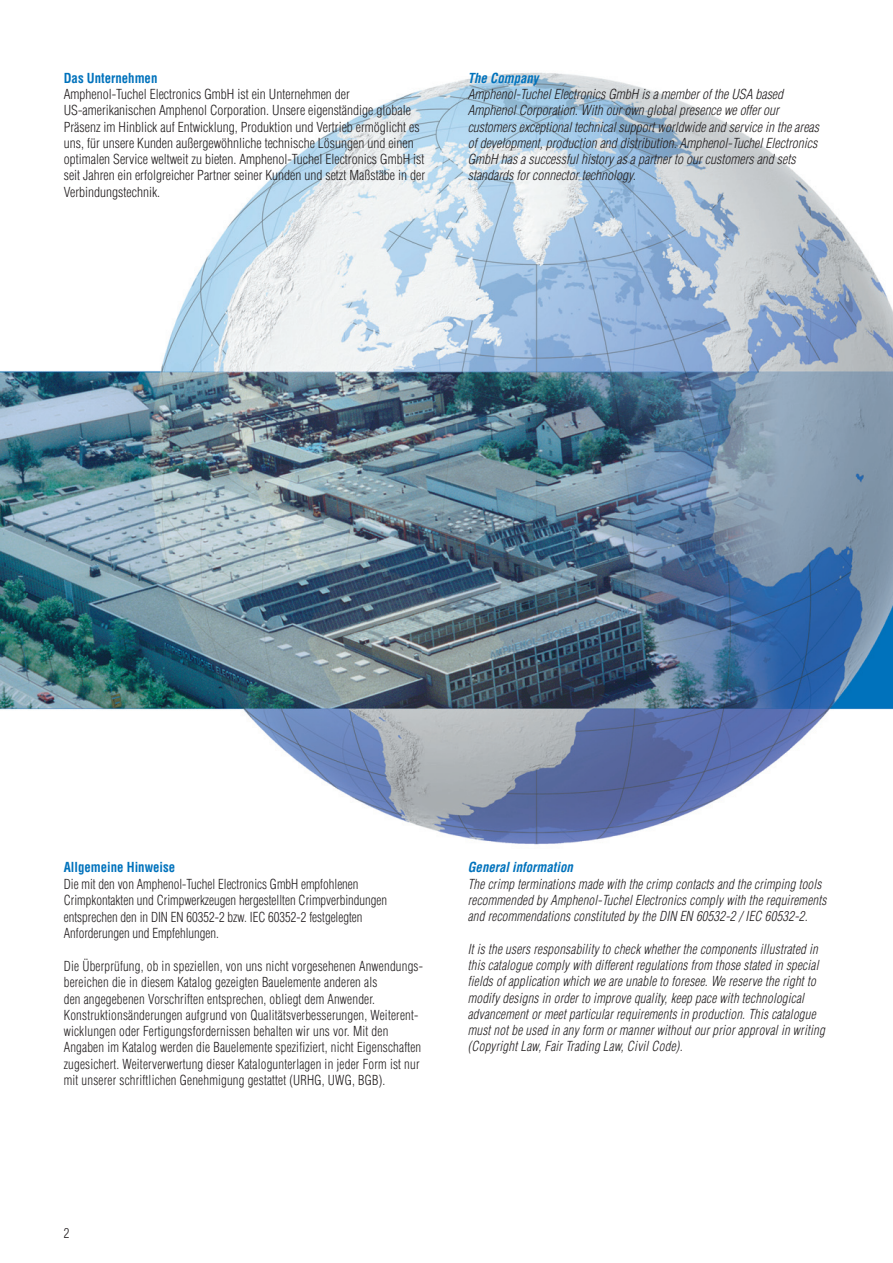
<style>
.page{position:relative;width:893px;height:1263px;background:#fff}
.page>*{position:absolute;margin:0;border:0;box-sizing:border-box;transform-origin:0 0}
.t1{font:300 condensed 13.5px/16.2px "Helvetica";color:#231f20;scale:.95 1}
.t2{font:italic 300 condensed 13.5px/16.2px "Helvetica";letter-spacing:.015em;color:#231f20;scale:.95 1}
.t3{font:300 condensed 13.5px/16.2px "Helvetica";color:#231f20}
.t4{font:italic 300 condensed 13.5px/16.2px "Helvetica";letter-spacing:.015em;color:#231f20}
.t5{font:700 condensed 13.5px "Helvetica";color:#0072bc;scale:.95 1}
.t6{font:italic 700 condensed 13.5px "Helvetica";color:#0072bc;scale:.95 1}
</style>
<div class="page">
<img style="left:0;top:72px;width:893px;height:773px">
<p class="t5" style="left:64px;top:70px;width:100px">Das Unternehmen</p>
<p class="t3" style="left:64px;top:86px;width:363px">Amphenol-Tuchel Electronics GmbH ist ein Unternehmen der US-amerikanischen Amphenol Corporation. Unsere eigenständige globale Präsenz im Hinblick auf Entwicklung, Produktion und Vertrieb ermöglicht es uns, für unsere Kunden außergewöhnliche technische Lösungen und einen optimalen Service weltweit zu bieten. Amphenol-Tuchel Electronics GmbH ist seit Jahren ein erfolgreicher Partner seiner Kunden und setzt Maßstäbe in der Verbindungstechnik.</p>
<p class="t6" style="left:468px;top:70px;width:76px">The Company</p>
<p class="t4" style="left:468px;top:86px;width:353px">Amphenol-Tuchel Electronics GmbH is a member of the USA based Amphenol Corporation. With our own global presence we offer our customers exceptional technical support worldwide and service in the areas of development, production and distribution. Amphenol-Tuchel Electronics GmbH has a successful history as a partner to our customers and sets standards for connector technology.</p>
<p class="t5" style="left:64px;top:859px;width:119px">Allgemeine Hinweise</p>
<p class="t1" style="left:64px;top:876px;width:342px">Die mit den von Amphenol-Tuchel Electronics GmbH empfohlenen Crimpkontakten und Crimpwerkzeugen hergestellten Crimpverbindungen entsprechen den in DIN EN 60352-2 bzw. IEC 60352-2 festgelegten Anforderungen und Empfehlungen.</p>
<p class="t1" style="left:64px;top:958px;width:379px">Die Überprüfung, ob in speziellen, von uns nicht vorgesehenen Anwendungs&shy;bereichen die in diesem Katalog gezeigten Bauelemente anderen als<br>den angegebenen Vorschriften entsprechen, obliegt dem Anwender.<br>Konstruktionsänderungen aufgrund von Qualitätsverbesserungen, Weiterent&shy;wicklungen oder Fertigungsfordernissen behalten wir uns vor. Mit den Angaben im Katalog werden die Bauelemente spezifiziert, nicht Eigenschaften zugesichert. Weiterverwertung dieser Katalogunterlagen in jeder Form ist nur mit unserer schriftlichen Genehmigung gestattet (URHG, UWG, BGB).</p>
<p class="t6" style="left:468px;top:859px;width:112px">General information</p>
<p class="t2" style="left:468px;top:876px;width:379px">The crimp terminations made with the crimp contacts and the crimping tools recommended by Amphenol-Tuchel Electronics comply with the requirements and recommendations constituted by the DIN EN 60532-2 / IEC 60532-2.</p>
<p class="t2" style="left:468px;top:941px;width:377px">It is the users responsability to check whether the components illustrated in this catalogue comply with different regulations from those stated in special fields of application which we are unable to foresee. We reserve the right to modify designs in order to improve quality, keep pace with technological advancement or meet particular requirements in production. This catalogue must not be used in any form or manner without our prior approval in writing (Copyright Law, Fair Trading Law, Civil Code).</p>
<p class="t1" style="left:64px;top:1224px;width:7px">2</p>
</div>
